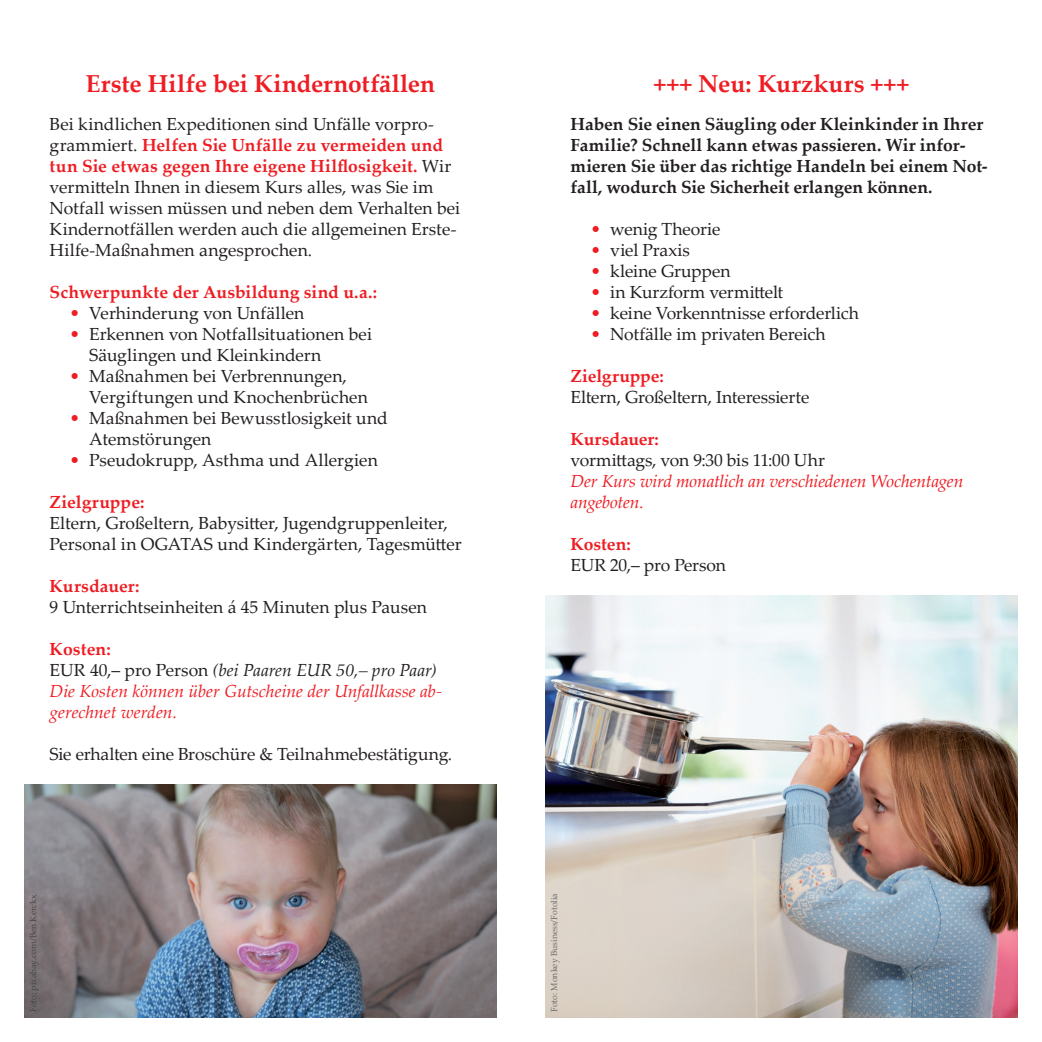
<style>
.page{position:relative;width:1042px;height:1042px;background:#fff}
.page>*{position:absolute;margin:0;border:0;box-sizing:border-box;transform-origin:0 0}
.t1{font:700 24.5px "Palatino Linotype";color:#ee1d23}
.t2{font:17.5px/21px "Palatino Linotype";color:#231f20}
.t3{font:700 17.5px/21px "Palatino Linotype";color:#231f20}
.t4{font:italic 17.5px/21px "Palatino Linotype";letter-spacing:-.005em;color:#ee1d23}
.t5{font:700 17.5px "Palatino Linotype";color:#ee1d23}
.t6{font:8.75px "Palatino Linotype";color:#6c6d70}
.t7{font:8.75px "Palatino Linotype";color:#454647}
.s1{font-weight:700;color:#ee1d23}
.s2{color:#ee1d23}
.s3{font-weight:700;font-style:normal}
.s4{font-style:normal;color:#231f20}
.s5{color:#231f20}
</style>
<div class="page">
<img style="left:546px;top:596px;width:471px;height:421px">
<img style="left:25px;top:785px;width:471px;height:232px">
<h1 class="t1" style="left:86px;top:67px;width:351px">Erste Hilfe bei Kindernotfällen</h1>
<p class="t2" style="left:50px;top:113px;width:412px">Bei kindlichen Expeditionen sind Unfälle vorpro&shy;grammiert. <span class="s1">Helfen Sie Unfälle zu vermeiden und tun Sie etwas gegen Ihre eigene Hilflosigkeit.</span> Wir vermitteln Ihnen in diesem Kurs alles, was Sie im Notfall wissen müssen und neben dem Verhalten bei Kindernotfällen werden auch die allgemeinen Erste-Hilfe-Maßnahmen angesprochen.</p>
<p class="t5" style="left:50px;top:280px;width:329px">Schwerpunkte der Ausbildung sind u.a.:</p>
<p class="t2" style="left:69px;top:302px;width:236px"><span class="s2">•</span> Verhinderung von Unfällen</p>
<p class="t2" style="left:89px;top:323px;width:284px;text-indent:-20px"><span class="s2">•</span> Erkennen von Notfallsituationen bei<br>Säuglingen und Kleinkindern</p>
<p class="t2" style="left:89px;top:365px;width:280px;text-indent:-20px"><span class="s2">•</span> Maßnahmen bei Verbrennungen,<br>Vergiftungen und Knochenbrüchen</p>
<p class="t2" style="left:89px;top:407px;width:300px;text-indent:-20px"><span class="s2">•</span> Maßnahmen bei Bewusstlosigkeit und<br>Atemstörungen</p>
<p class="t2" style="left:69px;top:449px;width:310px"><span class="s2">•</span> Pseudokrupp, Asthma und Allergien</p>
<p class="t5" style="left:50px;top:490px;width:96px">Zielgruppe:</p>
<p class="t2" style="left:50px;top:512px;width:413px">Eltern, Großeltern, Babysitter, Jugendgruppenleiter,<br>Personal in OGATAS und Kindergärten, Tagesmütter</p>
<p class="t5" style="left:50px;top:574px;width:91px">Kursdauer:</p>
<p class="t2" style="left:50px;top:596px;width:379px">9 Unterrichtseinheiten á 45 Minuten plus Pausen</p>
<p class="t4" style="left:50px;top:638px;width:394px"><span class="s3">Kosten:<br></span><span class="s4">EUR 40,– pro Person</span> <span class="s5">(bei Paaren EUR 50,– pro Paar)<br></span>Die Kosten können über Gutscheine der Unfallkasse ab&shy;gerechnet werden.</p>
<p class="t2" style="left:50px;top:743px;width:404px">Sie erhalten eine Broschüre &amp; Teilnahmebestätigung.</p>
<h1 class="t1" style="left:654px;top:67px;width:257px">+++ Neu: Kurzkurs +++</h1>
<p class="t3" style="left:570px;top:113px;width:419px">Haben Sie einen Säugling oder Kleinkinder in Ihrer Familie? Schnell kann etwas passieren. Wir infor&shy;mieren Sie über das richtige Handeln bei einem Not&shy;fall, wodurch Sie Sicherheit erlangen können.</p>
<p class="t2" style="left:590px;top:218px;width:131px"><span class="s2">•</span> wenig Theorie</p>
<p class="t2" style="left:590px;top:239px;width:101px"><span class="s2">•</span> viel Praxis</p>
<p class="t2" style="left:590px;top:260px;width:142px"><span class="s2">•</span> kleine Gruppen</p>
<p class="t2" style="left:590px;top:281px;width:194px"><span class="s2">•</span> in Kurzform vermittelt</p>
<p class="t2" style="left:590px;top:302px;width:270px"><span class="s2">•</span> keine Vorkenntnisse erforderlich</p>
<p class="t2" style="left:590px;top:323px;width:237px"><span class="s2">•</span> Notfälle im privaten Bereich</p>
<p class="t5" style="left:570px;top:364px;width:95px">Zielgruppe:</p>
<p class="t2" style="left:570px;top:386px;width:240px">Eltern, Großeltern, Interessierte</p>
<p class="t5" style="left:570px;top:427px;width:90px">Kursdauer:</p>
<p class="t2" style="left:570px;top:449px;width:256px">vormittags, von 9:30 bis 11:00 Uhr</p>
<p class="t4" style="left:570px;top:470px;width:394px">Der Kurs wird monatlich an verschiedenen Wochentagen angeboten.</p>
<p class="t5" style="left:570px;top:532px;width:62px">Kosten:</p>
<p class="t2" style="left:570px;top:554px;width:157px">EUR 20,– pro Person</p>
<p class="t7" style="left:27px;top:1012px;width:119px;rotate:-90deg">Foto: pixabay.com/Ben Kerckx</p>
<p class="t6" style="left:548px;top:1012px;width:121px;rotate:-90deg">Foto: Monkey Business/Fotolia</p>
</div>
